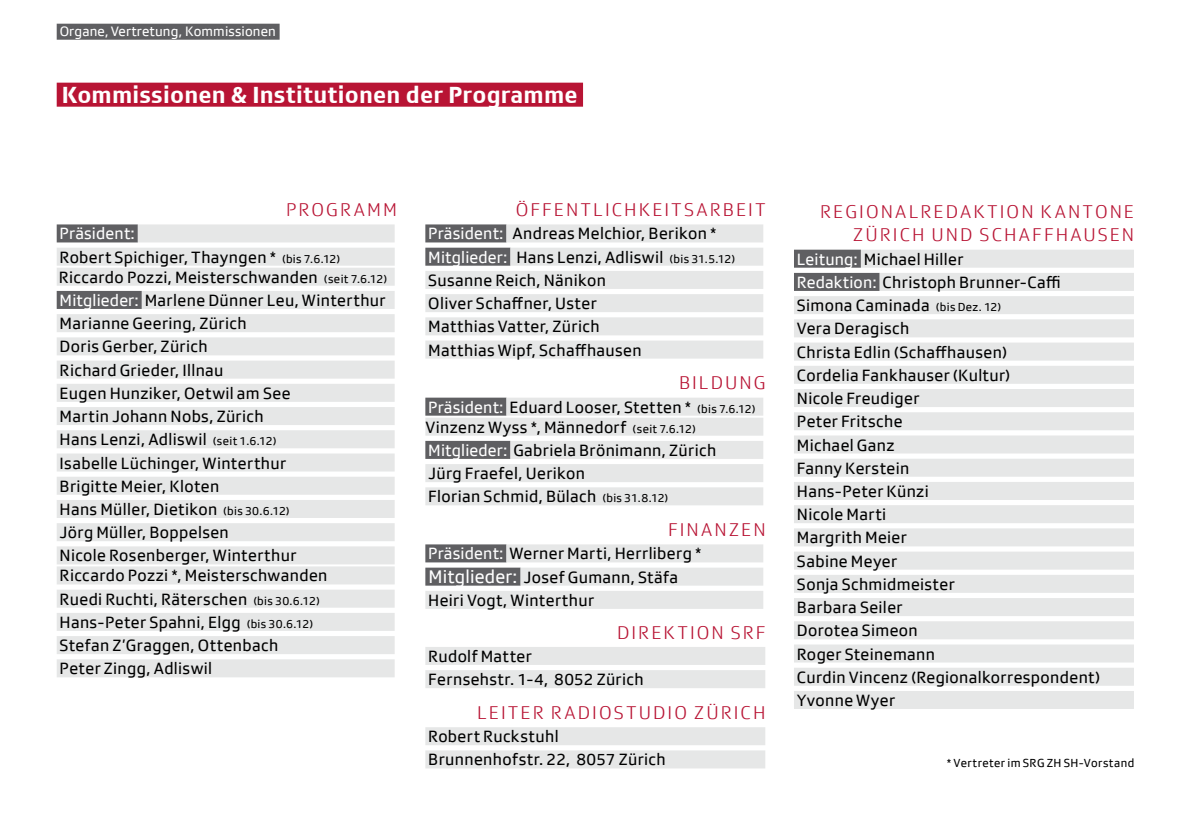
<style>
.page{position:relative;width:1191px;height:840px;background:#fff}
.page>*{position:absolute;margin:0;border:0;box-sizing:border-box;transform-origin:0 0}
.t1{font:700 24px "SRGSSR Type";letter-spacing:.01em;color:#fff}
.t2{font:300 19px/23.8px "SRGSSR Type";letter-spacing:.105em;color:#b81434;text-align:right}
.t3{font:16.8px/23.2px "SRGSSR Type";letter-spacing:.02em;color:#000}
.t4{font:14px "SRGSSR Type";letter-spacing:.01em;color:#fff}
.t5{font:12px "SRGSSR Type";letter-spacing:.035em;color:#000}
.s1{color:#5e5f61}
.s2{color:#fff}
.s3{font-size:12px}
.s4{font-size:18.8px;color:#fff}
</style>
<div class="page">
<div style="left:57px;top:83px;width:526px;height:24px;background:#b81434"></div>
<div style="left:57px;top:224px;width:81px;height:18px;background:#5f5f62"></div>
<div style="left:138px;top:224px;width:257px;height:18px;background:#e6e7e7"></div>
<div style="left:57px;top:247px;width:338px;height:18px;background:#e6e7e7"></div>
<div style="left:57px;top:267px;width:338px;height:18px;background:#e6e7e7"></div>
<div style="left:57px;top:291px;width:85px;height:18px;background:#5f5f62"></div>
<div style="left:142px;top:291px;width:253px;height:18px;background:#e6e7e7"></div>
<div style="left:57px;top:314px;width:338px;height:18px;background:#e6e7e7"></div>
<div style="left:57px;top:337px;width:338px;height:18px;background:#e6e7e7"></div>
<div style="left:57px;top:360px;width:338px;height:18px;background:#e6e7e7"></div>
<div style="left:57px;top:383px;width:338px;height:18px;background:#e6e7e7"></div>
<div style="left:57px;top:407px;width:338px;height:18px;background:#e6e7e7"></div>
<div style="left:57px;top:430px;width:338px;height:18px;background:#e6e7e7"></div>
<div style="left:57px;top:453px;width:338px;height:18px;background:#e6e7e7"></div>
<div style="left:57px;top:476px;width:338px;height:18px;background:#e6e7e7"></div>
<div style="left:57px;top:499px;width:338px;height:18px;background:#e6e7e7"></div>
<div style="left:57px;top:523px;width:338px;height:18px;background:#e6e7e7"></div>
<div style="left:57px;top:546px;width:338px;height:18px;background:#e6e7e7"></div>
<div style="left:57px;top:566px;width:338px;height:18px;background:#e6e7e7"></div>
<div style="left:57px;top:589px;width:338px;height:18px;background:#e6e7e7"></div>
<div style="left:57px;top:612px;width:338px;height:18px;background:#e6e7e7"></div>
<div style="left:57px;top:635px;width:338px;height:18px;background:#e6e7e7"></div>
<div style="left:57px;top:659px;width:338px;height:18px;background:#e6e7e7"></div>
<div style="left:425px;top:224px;width:81px;height:18px;background:#5f5f62"></div>
<div style="left:506px;top:224px;width:257px;height:18px;background:#e6e7e7"></div>
<div style="left:425px;top:247px;width:85px;height:18px;background:#5f5f62"></div>
<div style="left:510px;top:247px;width:253px;height:18px;background:#e6e7e7"></div>
<div style="left:425px;top:271px;width:338px;height:18px;background:#e6e7e7"></div>
<div style="left:425px;top:294px;width:338px;height:18px;background:#e6e7e7"></div>
<div style="left:425px;top:317px;width:338px;height:18px;background:#e6e7e7"></div>
<div style="left:425px;top:340px;width:338px;height:18px;background:#e6e7e7"></div>
<div style="left:425px;top:397px;width:81px;height:18px;background:#5f5f62"></div>
<div style="left:506px;top:397px;width:257px;height:18px;background:#e6e7e7"></div>
<div style="left:425px;top:417px;width:338px;height:18px;background:#e6e7e7"></div>
<div style="left:425px;top:440px;width:85px;height:18px;background:#5f5f62"></div>
<div style="left:510px;top:440px;width:253px;height:18px;background:#e6e7e7"></div>
<div style="left:425px;top:464px;width:338px;height:18px;background:#e6e7e7"></div>
<div style="left:425px;top:487px;width:338px;height:18px;background:#e6e7e7"></div>
<div style="left:425px;top:544px;width:81px;height:18px;background:#5f5f62"></div>
<div style="left:506px;top:544px;width:257px;height:18px;background:#e6e7e7"></div>
<div style="left:425px;top:567px;width:95px;height:18px;background:#5f5f62"></div>
<div style="left:520px;top:567px;width:243px;height:18px;background:#e6e7e7"></div>
<div style="left:425px;top:590px;width:338px;height:18px;background:#e6e7e7"></div>
<div style="left:425px;top:646px;width:340px;height:18px;background:#e6e7e7"></div>
<div style="left:425px;top:669px;width:340px;height:18px;background:#e6e7e7"></div>
<div style="left:425px;top:726px;width:340px;height:18px;background:#e6e7e7"></div>
<div style="left:425px;top:750px;width:340px;height:18px;background:#e6e7e7"></div>
<div style="left:794px;top:249px;width:67px;height:18px;background:#5f5f62"></div>
<div style="left:861px;top:249px;width:273px;height:18px;background:#e6e7e7"></div>
<div style="left:794px;top:273px;width:85px;height:18px;background:#5f5f62"></div>
<div style="left:879px;top:273px;width:255px;height:18px;background:#e6e7e7"></div>
<div style="left:794px;top:296px;width:340px;height:18px;background:#e6e7e7"></div>
<div style="left:794px;top:319px;width:340px;height:18px;background:#e6e7e7"></div>
<div style="left:794px;top:342px;width:340px;height:18px;background:#e6e7e7"></div>
<div style="left:794px;top:365px;width:340px;height:18px;background:#e6e7e7"></div>
<div style="left:794px;top:389px;width:340px;height:18px;background:#e6e7e7"></div>
<div style="left:794px;top:412px;width:340px;height:18px;background:#e6e7e7"></div>
<div style="left:794px;top:435px;width:340px;height:18px;background:#e6e7e7"></div>
<div style="left:794px;top:458px;width:340px;height:18px;background:#e6e7e7"></div>
<div style="left:794px;top:481px;width:340px;height:18px;background:#e6e7e7"></div>
<div style="left:794px;top:505px;width:340px;height:18px;background:#e6e7e7"></div>
<div style="left:794px;top:528px;width:340px;height:18px;background:#e6e7e7"></div>
<div style="left:794px;top:551px;width:340px;height:18px;background:#e6e7e7"></div>
<div style="left:794px;top:574px;width:340px;height:18px;background:#e6e7e7"></div>
<div style="left:794px;top:597px;width:340px;height:18px;background:#e6e7e7"></div>
<div style="left:794px;top:621px;width:340px;height:18px;background:#e6e7e7"></div>
<div style="left:794px;top:644px;width:340px;height:18px;background:#e6e7e7"></div>
<div style="left:794px;top:667px;width:340px;height:18px;background:#e6e7e7"></div>
<div style="left:794px;top:690px;width:340px;height:18px;background:#e6e7e7"></div>
<div style="left:57px;top:24px;width:223px;height:16px;background:#5f5f62"></div>
<p class="t4" style="left:60px;top:23px;width:221px">Organe, Vertretung, Kommissionen<span class="s1">.</span></p>
<h1 class="t1" style="left:62px;top:80px;width:517px">Kommissionen &amp; Institutionen der Programme</h1>
<p class="t2" style="left:286px;top:198px;width:96px">PROGRAMM</p>
<p class="t3" style="left:60px;top:222px;width:282px"><span class="s2">Präsident:<br></span>Robert Spichiger, Thayngen * <span class="s3">(bis 7.6.12)</span></p>
<p class="t3" style="left:59px;top:265px;width:330px">Riccardo Pozzi, Meisterschwanden <span class="s3">(seit 7.6.12)<br></span><span class="s2">Mitglieder:</span> Marlene Dünner Leu, Winterthur<br>Marianne Geering, Zürich<br>Doris Gerber, Zürich<br>Richard Grieder, Illnau<br>Eugen Hunziker, Oetwil am See<br>Martin Johann Nobs, Zürich<br>Hans Lenzi, Adliswil <span class="s3">(seit 1.6.12)<br></span>Isabelle Lüchinger, Winterthur<br>Brigitte Meier, Kloten<br>Hans Müller, Dietikon <span class="s3">(bis 30.6.12)<br></span>Jörg Müller, Boppelsen<br>Nicole Rosenberger, Winterthur</p>
<p class="t3" style="left:60px;top:563px;width:269px">Riccardo Pozzi *, Meisterschwanden Ruedi Ruchti, Räterschen <span class="s3">(bis 30.6.12)<br></span>Hans-Peter Spahni, Elgg <span class="s3">(bis 30.6.12)<br></span>Stefan Z’Graggen, Ottenbach<br>Peter Zingg, Adliswil</p>
<p class="t2" style="left:516px;top:198px;width:251px">ÖFFENTLICHKEITSARBEIT</p>
<p class="t3" style="left:428px;top:222px;width:308px"><span class="s2">Präsident:</span> Andreas Melchior, Berikon *<br><span class="s2">Mitglieder:</span> Hans Lenzi, Adliswil <span class="s3">(bis 31.5.12)<br></span>Susanne Reich, Nänikon<br>Oliver Schaffner, Uster<br>Matthias Vatter, Zürich<br>Matthias Wipf, Schaffhausen</p>
<p class="t2" style="left:679px;top:371px;width:88px">BILDUNG</p>
<p class="t3" style="left:425px;top:396px;width:332px;line-height:20px"><span class="s2">Präsident:</span> Eduard Looser, Stetten * <span class="s3">(bis 7.6.12)<br></span>Vinzenz Wyss *, Männedorf <span class="s3">(seit 7.6.12)</span></p>
<p class="t3" style="left:428px;top:438px;width:289px"><span class="s2">Mitglieder:</span> Gabriela Brönimann, Zürich<br>Jürg Fraefel, Uerikon<br>Florian Schmid, Bülach <span class="s3">(bis 31.8.12)</span></p>
<p class="t2" style="left:668px;top:517px;width:99px">FINANZEN</p>
<p class="t3" style="left:428px;top:541px;width:274px"><span class="s2">Präsident:</span> Werner Marti, Herrliberg *<br><span class="s4">Mitglieder:</span> Josef Gumann, Stäfa<br>Heiri Vogt, Winterthur</p>
<p class="t2" style="left:617px;top:620px;width:126px">DIREKTION SRF</p>
<p class="t3" style="left:428px;top:644px;width:217px">Rudolf Matter<br>Fernsehstr. 1-4, 8052 Zürich</p>
<p class="t2" style="left:477px;top:700px;width:290px">LEITER RADIOSTUDIO ZÜRICH</p>
<p class="t3" style="left:428px;top:724px;width:239px">Robert Ruckstuhl<br>Brunnenhofstr. 22, 8057 Zürich</p>
<p class="t2" style="left:820px;top:199px;width:315px">REGIONALREDAKTION K ANTONE<br>ZÜRICH UND SCHAFFHAUSEN</p>
<p class="t3" style="left:797px;top:247px;width:305px"><span class="s2">Leitung:</span> Michael Hiller<br><span class="s2">Redaktion:</span> Christoph Brunner-Caffi<br>Simona Caminada <span class="s3">(bis Dez. 12)<br></span>Vera Deragisch<br>Christa Edlin (Schaffhausen)<br>Cordelia Fankhauser (Kultur)<br>Nicole Freudiger<br>Peter Fritsche<br>Michael Ganz<br>Fanny Kerstein<br>Hans-Peter Künzi<br>Nicole Marti<br>Margrith Meier<br>Sabine Meyer<br>Sonja Schmidmeister<br>Barbara Seiler<br>Dorotea Simeon<br>Roger Steinemann<br>Curdin Vincenz (Regionalkorrespondent)<br>Yvonne Wyer</p>
<p class="t5" style="left:947px;top:755px;width:189px">* Vertreter im SRG ZH SH-Vorstand</p>
</div>
